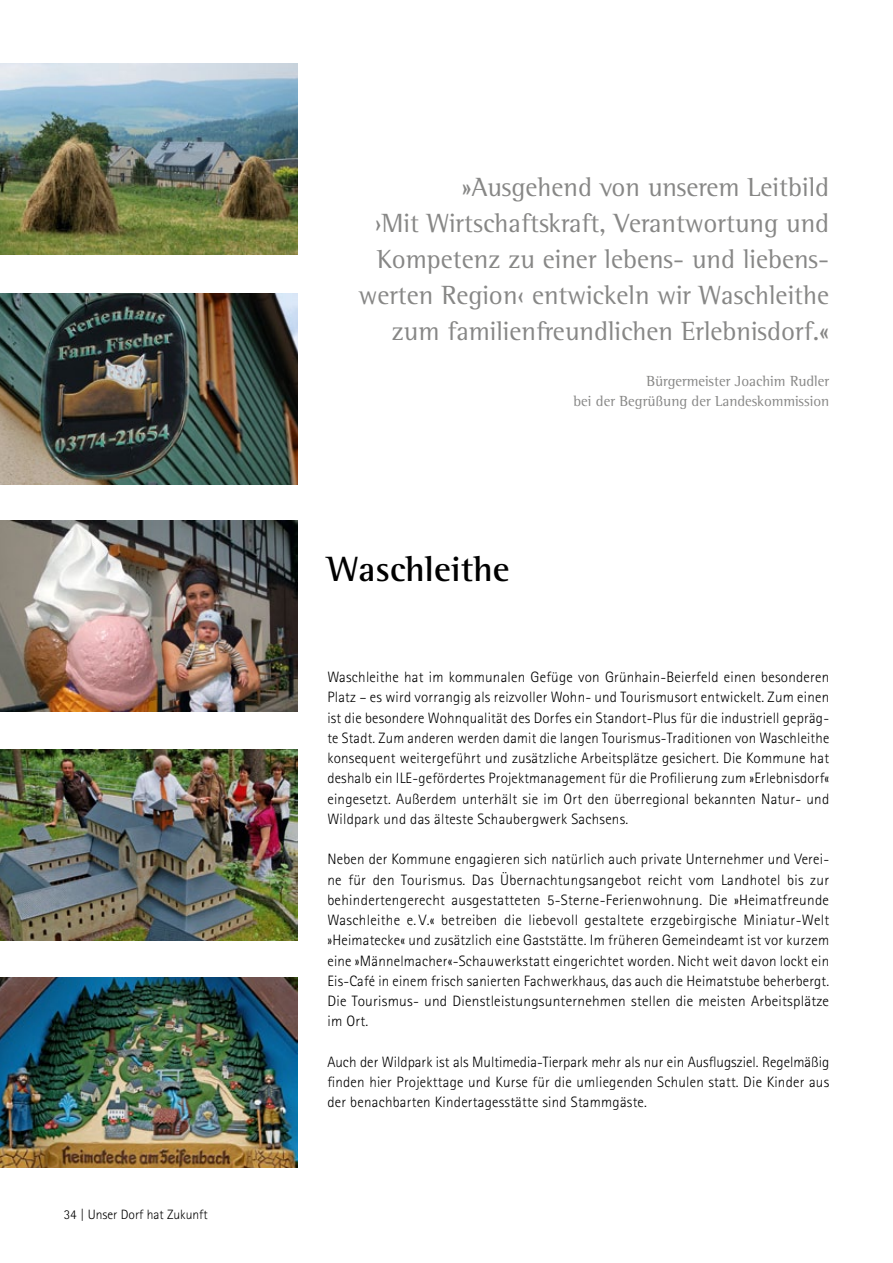
<style>
.page{position:relative;width:893px;height:1263px;background:#fff}
.page>*{position:absolute;margin:0;border:0;box-sizing:border-box;transform-origin:0 0}
.t1{font:700 36px "Rotis Semi Serif";color:#000}
.t2{font:27px/36px "Rotis Semi Serif";color:#878786;text-align:right}
.t3{font:300 15px/20.2px "Rotis Sans Serif";letter-spacing:.015em;color:#000;text-align:justify}
.t4{font:15px/20.2px "Rotis Semi Serif";color:#878786;text-align:right}
.t5{font:300 13.5px "Rotis Sans Serif";color:#000}
</style>
<div class="page">
<img style="left:0;top:977px;width:298px;height:191px">
<img style="left:0;top:749px;width:298px;height:191px">
<img style="left:0;top:293px;width:298px;height:191px">
<img style="left:0;top:521px;width:298px;height:190px">
<img style="left:0;top:64px;width:298px;height:190px">
<p class="t5" style="left:64px;top:1206px;width:145px">34 | Unser Dorf hat Zukunft</p>
<h2 class="t2" style="left:359px;top:169px;width:472px">»Ausgehend von unserem Leitbild<br>›Mit Wirtschaftskraft, Verantwortung und Kompetenz zu einer lebens- und liebens&shy;werten Region‹ entwickeln wir Waschleithe zum familienfreundlichen Erlebnisdorf.«</h2>
<p class="t4" style="left:573px;top:370px;width:257px">Bürgermeister Joachim Rudler<br>bei der Begrüßung der Landeskommission</p>
<h1 class="t1" style="left:327px;top:547px;width:184px">Waschleithe</h1>
<p class="t3" style="left:327px;top:667px;width:503px">Waschleithe hat im kommunalen Gefüge von Grünhain-Beierfeld einen besonderen Platz – es wird vorrangig als reizvoller Wohn- und Tourismusort entwickelt. Zum einen ist die besondere Wohnqualität des Dorfes ein Standort-Plus für die industriell gepräg&shy;te Stadt. Zum anderen werden damit die langen Tourismus-Traditionen von Waschleithe konsequent weitergeführt und zusätzliche Arbeitsplätze gesichert. Die Kommune hat deshalb ein ILE-gefördertes Projektmanagement für die Profilierung zum »Erlebnisdorf« eingesetzt. Außerdem unterhält sie im Ort den überregional bekannten Natur- und Wildpark und das älteste Schaubergwerk Sachsens.</p>
<p class="t3" style="left:327px;top:849px;width:503px">Neben der Kommune engagieren sich natürlich auch private Unternehmer und Verei&shy;ne für den Tourismus. Das Übernachtungsangebot reicht vom Landhotel bis zur behindertengerecht ausgestatteten 5-Sterne-Ferienwohnung. Die »Heimatfreunde Waschleithe e. V.« betreiben die liebevoll gestaltete erzgebirgische Miniatur-Welt »Heimatecke« und zusätzlich eine Gaststätte. Im früheren Gemeindeamt ist vor kurzem eine »Männelmacher«-Schauwerkstatt eingerichtet worden. Nicht weit davon lockt ein Eis-Café in einem frisch sanierten Fachwerkhaus, das auch die Heimatstube beherbergt.<br>Die Tourismus- und Dienstleistungsunternehmen stellen die meisten Arbeitsplätze im Ort.</p>
<p class="t3" style="left:327px;top:1051px;width:503px">Auch der Wildpark ist als Multimedia-Tierpark mehr als nur ein Ausflugsziel. Regelmäßig finden hier Projekttage und Kurse für die umliegenden Schulen statt. Die Kinder aus der benachbarten Kindertagesstätte sind Stammgäste.</p>
</div>
